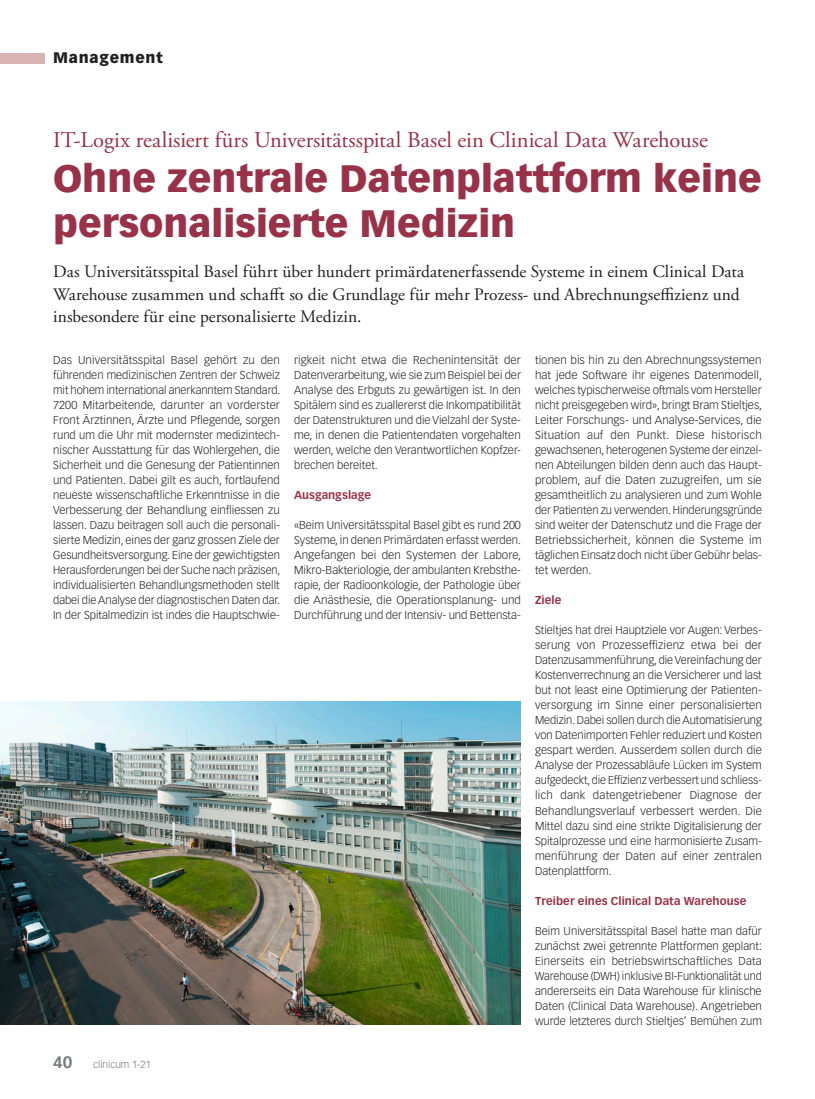
<style>
.page{position:relative;width:815px;height:1099px;background:#fff}
.page>*{position:absolute;margin:0;border:0;box-sizing:border-box;transform-origin:0 0}
.Titel_MM{font:900 37.5px/45px "Vectora LT Std";color:#983249}
.Obertitel_MM{font:22.5px "Adobe Garamond Pro";color:#983249}
.Lead{font:17.5px/22.5px "Adobe Garamond Pro";color:#231f20}
.t1{font:900 15px "Vectora LT Std";letter-spacing:.05em;color:#231f20}
.Lauftext{font:300 11.25px/15px "Vectora LT Std";color:#231f20;text-align:justify}
.ZT_MM{font:700 11.25px "Vectora LT Std";letter-spacing:.005em;color:#983249}
.t2{font:300 10px "Vectora LT Std";color:#76787b}
.s1{font-weight:700;font-size:16.25px}
</style>
<div class="page">
<div style="left:0;top:53px;width:45px;height:10px;background:#d9b4b3"></div>
<img style="left:0;top:702px;width:521px;height:322px">
<h3 class="t1" style="left:53px;top:49px;width:111px">Management</h3>
<p class="Obertitel_MM" style="left:53px;top:126px;width:656px">IT-Logix realisiert fürs Universitätsspital Basel ein Clinical Data Warehouse</p>
<p class="Titel_MM" style="left:53px;top:155px;width:710px">Ohne zentrale Datenplattform keine personalisierte Medizin</p>
<p class="Lead" style="left:53px;top:261px;width:692px">Das Universitätsspital Basel führt über hundert primärdatenerfassende Systeme in einem Clinical Data<br>Warehouse zusammen und schafft so die Grundlage für mehr Prozess- und Abrechnungseffizienz und insbesondere für eine personalisierte Medizin.</p>
<p class="Lauftext" style="left:53px;top:353px;width:229px">Das Universitätsspital Basel gehört zu den führenden medizinischen Zentren der Schweiz mit hohem international anerkanntem Standard.<br>7200 Mitarbeitende, darunter an vorderster Front Ärztinnen, Ärzte und Pflegende, sorgen rund um die Uhr mit modernster medizintech&shy;nischer Ausstattung für das Wohlergehen, die Sicherheit und die Genesung der Patientinnen und Patienten. Dabei gilt es auch, fortlaufend neueste wissenschaftliche Erkenntnisse in die Verbesserung der Behandlung einfliessen zu lassen. Dazu beitragen soll auch die personali&shy;sierte Medizin, eines der ganz grossen Ziele der Gesundheitsversorgung. Eine der gewichtigsten Herausforderungen bei der Suche nach präzisen, individualisierten Behandlungsmethoden stellt dabei die Analyse der diagnostischen Daten dar.<br>In der Spitalmedizin ist indes die Hauptschwie-</p>
<p class="Lauftext" style="left:294px;top:353px;width:228px">rigkeit nicht etwa die Rechenintensität der Datenverarbeitung, wie sie zum Beispiel bei der Analyse des Erbguts zu gewärtigen ist. In den Spitälern sind es zuallererst die Inkompatibilität der Datenstrukturen und die Vielzahl der Syste&shy;me, in denen die Patientendaten vorgehalten werden, welche den Verantwortlichen Kopfzer&shy;brechen bereitet.</p>
<p class="Lauftext" style="left:535px;top:353px;width:229px">tionen bis hin zu den Abrechnungssystemen hat jede Software ihr eigenes Datenmodell, welches typischerweise oftmals vom Hersteller nicht preisgegeben wird», bringt Bram Stieltjes, Leiter Forschungs- und Analyse-Services, die Situation auf den Punkt. Diese historisch gewachsenen, heterogenen Systeme der einzel&shy;nen Abteilungen bilden denn auch das Haupt&shy;problem, auf die Daten zuzugreifen, um sie gesamtheitlich zu analysieren und zum Wohle der Patienten zu verwenden. Hinderungsgründe sind weiter der Datenschutz und die Frage der Betriebssicherheit, können die Systeme im täglichen Einsatz doch nicht über Gebühr belas&shy;tet werden.</p>
<p class="ZT_MM" style="left:535px;top:593px;width:28px">Ziele</p>
<p class="Lauftext" style="left:535px;top:623px;width:228px">Stieltjes hat drei Hauptziele vor Augen: Verbes&shy;serung von Prozesseffizienz etwa bei der Datenzusammenführung, die Vereinfachung der Kostenverrechnung an die Versicherer und last but not least eine Optimierung der Patienten&shy;versorgung im Sinne einer personalisierten Medizin. Dabei sollen durch die Automatisierung von Datenimporten Fehler reduziert und Kosten gespart werden. Ausserdem sollen durch die Analyse der Prozessabläufe Lücken im System aufgedeckt, die Effizienz verbessert und schliess&shy;lich dank datengetriebener Diagnose der Behandlungsverlauf verbessert werden. Die Mittel dazu sind eine strikte Digitalisierung der Spitalprozesse und eine harmonisierte Zusam&shy;menführung der Daten auf einer zentralen Datenplattform.</p>
<p class="ZT_MM" style="left:535px;top:893px;width:213px">Treiber eines Clinical Data Warehouse</p>
<p class="Lauftext" style="left:535px;top:923px;width:229px">Beim Universitätsspital Basel hatte man dafür zunächst zwei getrennte Plattformen geplant:<br>Einerseits ein betriebswirtschaftliches Data Warehouse (DWH) inklusive BI-Funktionalität und andererseits ein Data Warehouse für klinische Daten (Clinical Data Warehouse). Angetrieben wurde letzteres durch Stieltjes’ Bemühen zum</p>
<p class="ZT_MM" style="left:294px;top:488px;width:78px">Ausgangslage</p>
<p class="Lauftext" style="left:294px;top:518px;width:229px">«Beim Universitätsspital Basel gibt es rund 200<br>Systeme, in denen Primärdaten erfasst werden.<br>Angefangen bei den Systemen der Labore, Mikro-Bakteriologie, der ambulanten Krebsthe&shy;rapie, der Radioonkologie, der Pathologie über die Anästhesie, die Operationsplanung- und Durchführung und der Intensiv- und Bettensta-</p>
<p class="t2" style="left:53px;top:1058px;width:99px"><span class="s1">40</span> clinicum 1-21</p>
</div>
